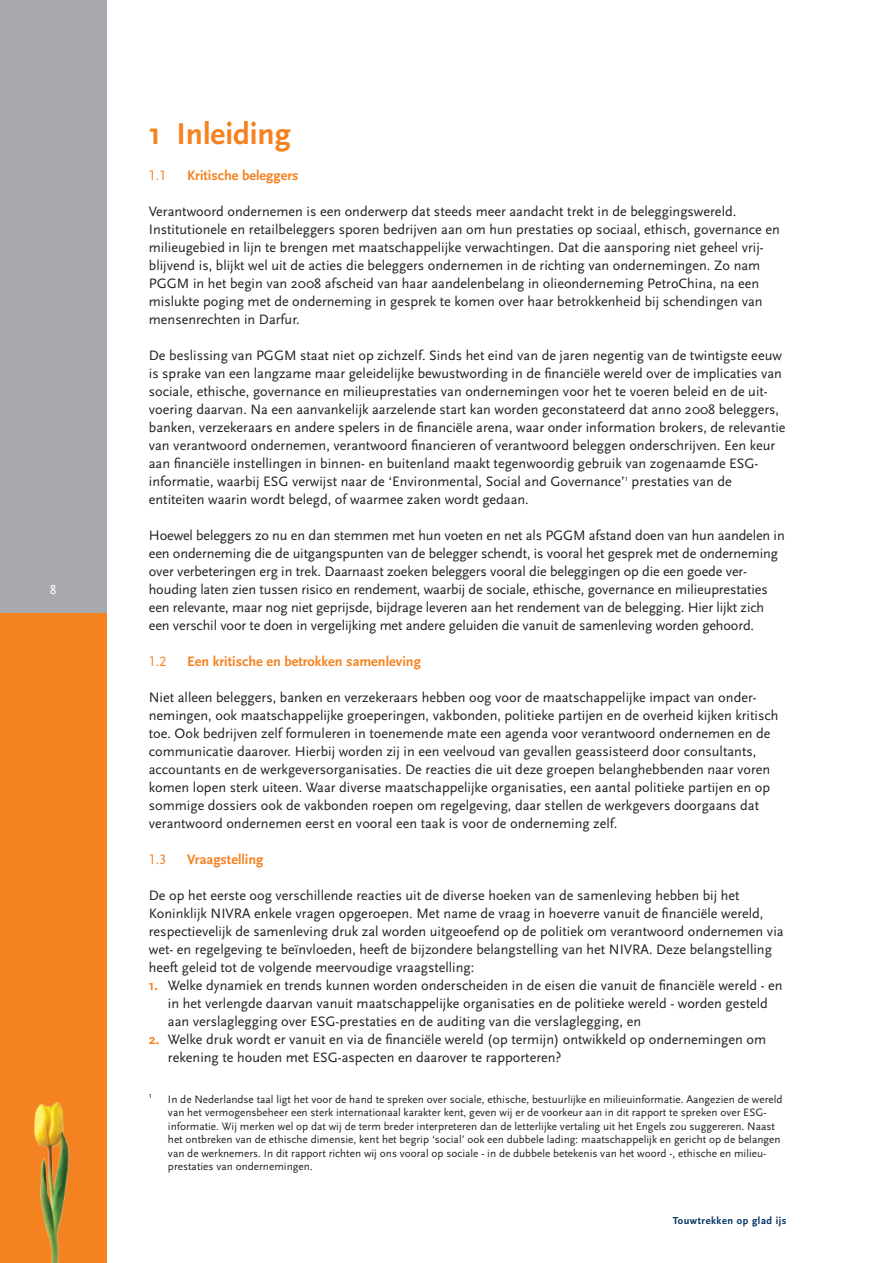
<style>
.page{position:relative;width:893px;height:1263px;background:#fff}
.page>*{position:absolute;margin:0;border:0;box-sizing:border-box;transform-origin:0 0}
.t1{font:700 31.5px "Scala Sans";color:#f58220}
.t2{font:14.25px/18px "Scala Sans";color:#231f20}
.t3{font:700 14.25px "Scala Sans";color:#f58220}
.t4{font:14.25px "Scala Sans Caps";color:#f58220}
.t5{font:13.5px "Scala Sans Caps";color:#fff}
.t6{font:11.25px/13.5px "Scala Sans";color:#231f20}
.t7{font:700 10.5px "Scala Sans";letter-spacing:.05em;color:#003163}
.t8{font:8.25px "Scala Sans";color:#231f20}
.s1{font-weight:700;color:#f58220}
</style>
<div class="page">
<div style="left:0;top:612px;width:106px;height:651px;background:#f58220"></div>
<img style="left:34px;top:1102px;width:36px;height:161px">
<div style="left:0;top:0;width:106px;height:612px;background:#a8a9ad"></div>
<p class="t5" style="left:50px;top:582px;width:8px">8</p>
<h1 class="t1" style="left:149px;top:117px;width:143px">1 Inleiding</h1>
<p class="t4" style="left:149px;top:168px;width:19px">1.1</p>
<p class="t3" style="left:187px;top:168px;width:113px">Kritische beleggers</p>
<p class="t2" style="left:149px;top:203px;width:633px">Verantwoord ondernemen is een onderwerp dat steeds meer aandacht trekt in de beleggingswereld.<br>Institutionele en retailbeleggers sporen bedrijven aan om hun prestaties op sociaal, ethisch, governance en milieugebied in lijn te brengen met maatschappelijke verwachtingen. Dat die aansporing niet geheel vrij&shy;blijvend is, blijkt wel uit de acties die beleggers ondernemen in de richting van ondernemingen. Zo nam PGGM in het begin van 2008 afscheid van haar aandelenbelang in olieonderneming PetroChina, na een mislukte poging met de onderneming in gesprek te komen over haar betrokkenheid bij schendingen van mensenrechten in Darfur.</p>
<p class="t2" style="left:149px;top:347px;width:638px">De beslissing van PGGM staat niet op zichzelf. Sinds het eind van de jaren negentig van de twintigste eeuw is sprake van een langzame maar geleidelijke bewustwording in de financiële wereld over de implicaties van sociale, ethische, governance en milieuprestaties van ondernemingen voor het te voeren beleid en de uit&shy;voering daarvan. Na een aanvankelijk aarzelende start kan worden geconstateerd dat anno 2008 beleggers, banken, verzekeraars en andere spelers in de financiële arena, waar onder information brokers, de relevantie van verantwoord ondernemen, verantwoord financieren of verantwoord beleggen onderschrijven. Een keur aan financiële instellingen in binnen- en buitenland maakt tegenwoordig gebruik van zogenaamde ESG&shy;informatie, waarbij ESG verwijst naar de ‘Environmental, Social and Governance’<sup>1</sup> prestaties van de entiteiten waarin wordt belegd, of waarmee zaken wordt gedaan.</p>
<p class="t2" style="left:149px;top:527px;width:637px">Hoewel beleggers zo nu en dan stemmen met hun voeten en net als PGGM afstand doen van hun aandelen in een onderneming die de uitgangspunten van de belegger schendt, is vooral het gesprek met de onderneming over verbeteringen erg in trek. Daarnaast zoeken beleggers vooral die beleggingen op die een goede ver&shy;houding laten zien tussen risico en rendement, waarbij de sociale, ethische, governance en milieuprestaties een relevante, maar nog niet geprijsde, bijdrage leveren aan het rendement van de belegging. Hier lijkt zich een verschil voor te doen in vergelijking met andere geluiden die vanuit de samenleving worden gehoord.</p>
<p class="t4" style="left:149px;top:654px;width:19px">1.2</p>
<p class="t3" style="left:187px;top:654px;width:235px">Een kritische en betrokken samenleving</p>
<p class="t2" style="left:149px;top:689px;width:631px">Niet alleen beleggers, banken en verzekeraars hebben oog voor de maatschappelijke impact van onder&shy;nemingen, ook maatschappelijke groeperingen, vakbonden, politieke partijen en de overheid kijken kritisch toe. Ook bedrijven zelf formuleren in toenemende mate een agenda voor verantwoord ondernemen en de communicatie daarover. Hierbij worden zij in een veelvoud van gevallen geassisteerd door consultants, accountants en de werkgeversorganisaties. De reacties die uit deze groepen belanghebbenden naar voren komen lopen sterk uiteen. Waar diverse maatschappelijke organisaties, een aantal politieke partijen en op sommige dossiers ook de vakbonden roepen om regelgeving, daar stellen de werkgevers doorgaans dat verantwoord ondernemen eerst en vooral een taak is voor de onderneming zelf.</p>
<p class="t4" style="left:149px;top:852px;width:19px">1.3</p>
<p class="t3" style="left:187px;top:852px;width:78px">Vraagstelling</p>
<p class="t2" style="left:149px;top:887px;width:636px">De op het eerste oog verschillende reacties uit de diverse hoeken van de samenleving hebben bij het Koninklijk NIVRA enkele vragen opgeroepen. Met name de vraag in hoeverre vanuit de financiële wereld, respectievelijk de samenleving druk zal worden uitgeoefend op de politiek om verantwoord ondernemen via wet- en regelgeving te beïnvloeden, heeft de bijzondere belangstelling van het NIVRA. Deze belangstelling heeft geleid tot de volgende meervoudige vraagstelling:</p>
<p class="t2" style="left:168px;top:977px;width:616px;text-indent:-19px"><span class="s1">1.</span> Welke dynamiek en trends kunnen worden onderscheiden in de eisen die vanuit de financiële wereld - en in het verlengde daarvan vanuit maatschappelijke organisaties en de politieke wereld - worden gesteld aan verslaglegging over ESG-prestaties en de auditing van die verslaglegging, en</p>
<p class="t2" style="left:168px;top:1031px;width:600px;text-indent:-19px"><span class="s1">2.</span> Welke druk wordt er vanuit en via de financiële wereld (op termijn) ontwikkeld op ondernemingen om rekening te houden met ESG-aspecten en daarover te rapporteren?</p>
<p class="t8" style="left:149px;top:1091px;width:5px">1</p>
<p class="t6" style="left:168px;top:1092px;width:616px">In de Nederlandse taal ligt het voor de hand te spreken over sociale, ethische, bestuurlijke en milieuinformatie. Aangezien de wereld van het vermogensbeheer een sterk internationaal karakter kent, geven wij er de voorkeur aan in dit rapport te spreken over ESG&shy;informatie. Wij merken wel op dat wij de term breder interpreteren dan de letterlijke vertaling uit het Engels zou suggereren. Naast het ontbreken van de ethische dimensie, kent het begrip ‘social’ ook een dubbele lading: maatschappelijk en gericht op de belangen van de werknemers. In dit rapport richten wij ons vooral op sociale - in de dubbele betekenis van het woord -, ethische en milieu&shy;prestaties van ondernemingen.</p>
<p class="t7" style="left:673px;top:1215px;width:116px">Touwtrekken op glad ijs</p>
</div>
